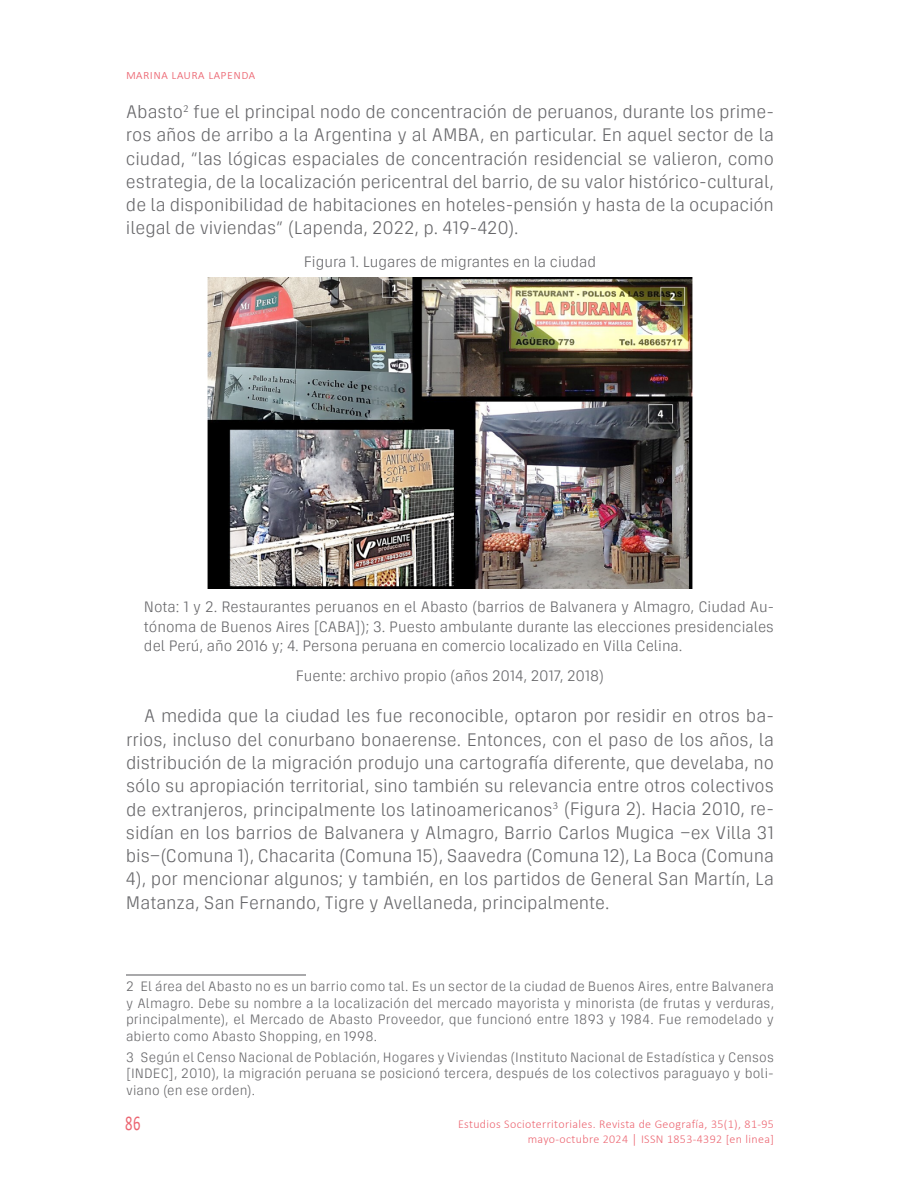
<style>
.page{position:relative;width:900px;height:1200px;background:#fff}
.page>*{position:absolute;margin:0;border:0;box-sizing:border-box;transform-origin:0 0}
.t1{font:21px "Calibri";color:#ec6672;scale:.7 1}
.t2{font:300 18px/23.2px "Serial Premium";letter-spacing:-.005em;color:#67676a;text-align:justify}
.t3{font:300 15px/19.5px "Serial Premium";color:#67676a;text-align:justify}
.t4{font:300 13.5px/16.5px "Serial Premium";letter-spacing:.01em;color:#67676a;text-align:justify}
.t5{font:300 13.5px "Calibri";letter-spacing:.03em;color:#ec6672}
.t6{font:300 12px/15px "Calibri";letter-spacing:.03em;color:#ec6672;text-align:right}
</style>
<div class="page">
<hr style="left:126px;top:974px;width:180px;height:2px;background:#67676a">
<img style="left:207px;top:278px;width:486px;height:310px">
<p class="t5" style="left:126px;top:67px;width:131px">marina laura lapenda</p>
<p class="t2" style="left:126px;top:99px;width:650px">Abasto<sup>2</sup> fue el principal nodo de concentración de peruanos, durante los prime&shy;ros años de arribo a la Argentina y al AMBA, en particular. En aquel sector de la ciudad, “las lógicas espaciales de concentración residencial se valieron, como estrategia, de la localización pericentral del barrio, de su valor histórico-cultural, de la disponibilidad de habitaciones en hoteles-pensión y hasta de la ocupación ilegal de viviendas” (Lapenda, 2022, p. 419-420).</p>
<p class="t3" style="left:304px;top:251px;width:294px">Figura 1. Lugares de migrantes en la ciudad</p>
<p class="t3" style="left:144px;top:596px;width:632px">Nota: 1 y 2. Restaurantes peruanos en el Abasto (barrios de Balvanera y Almagro, Ciudad Au&shy;tónoma de Buenos Aires [CABA]); 3. Puesto ambulante durante las elecciones presidenciales del Perú, año 2016 y; 4. Persona peruana en comercio localizado en Villa Celina.</p>
<p class="t3" style="left:296px;top:665px;width:310px">Fuente: archivo propio (años 2014, 2017, 2018)</p>
<p class="t2" style="left:126px;top:704px;width:650px;text-indent:18px">A medida que la ciudad les fue reconocible, optaron por residir en otros ba&shy;rrios, incluso del conurbano bonaerense. Entonces, con el paso de los años, la distribución de la migración produjo una cartografía diferente, que develaba, no sólo su apropiación territorial, sino también su relevancia entre otros colectivos de extranjeros, principalmente los latinoamericanos<sup>3</sup> (Figura 2). Hacia 2010, re&shy;sidían en los barrios de Balvanera y Almagro, Barrio Carlos Mugica −ex Villa 31 bis−(Comuna 1), Chacarita (Comuna 15), Saavedra (Comuna 12), La Boca (Comuna 4), por mencionar algunos; y también, en los partidos de General San Martín, La Matanza, San Fernando, Tigre y Avellaneda, principalmente.</p>
<p class="t4" style="left:126px;top:978px;width:650px">2 El área del Abasto no es un barrio como tal. Es un sector de la ciudad de Buenos Aires, entre Balvanera y Almagro. Debe su nombre a la localización del mercado mayorista y minorista (de frutas y verduras, principalmente), el Mercado de Abasto Proveedor, que funcionó entre 1893 y 1984. Fue remodelado y abierto como Abasto Shopping, en 1998.</p>
<p class="t4" style="left:126px;top:1048px;width:650px">3 Según el Censo Nacional de Población, Hogares y Viviendas (Instituto Nacional de Estadística y Censos [INDEC], 2010), la migración peruana se posicionó tercera, después de los colectivos paraguayo y boli&shy;viano (en ese orden).</p>
<p class="t1" style="left:125px;top:1108px;width:23px">86</p>
<p class="t6" style="left:458px;top:1116px;width:318px">Estudios Socioterritoriales. Revista de Geografía, 35(1), 81-95 mayo-octubre 2024 │ ISSN 1853-4392 [en linea]</p>
</div>
